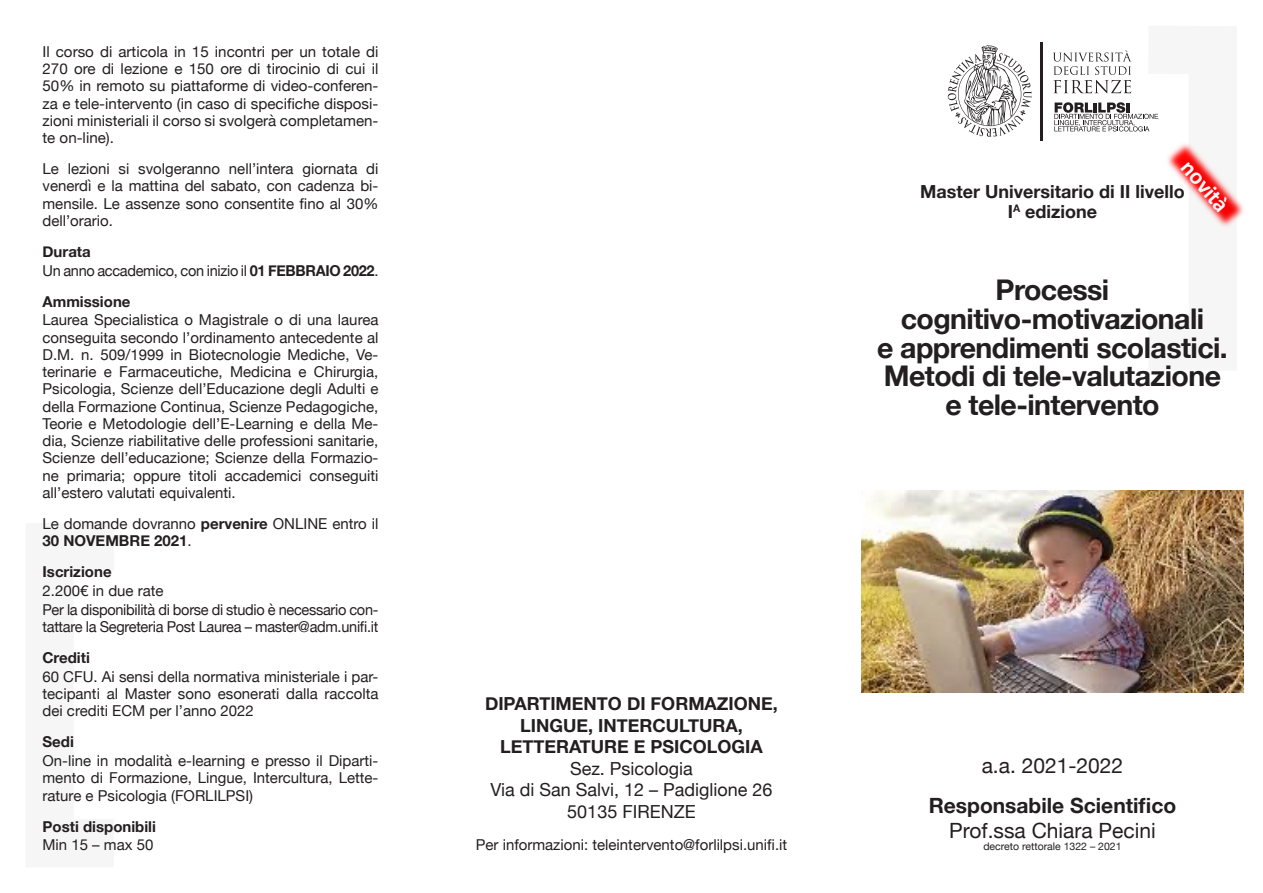
<style>
.page{position:relative;width:1263px;height:893px;background:#fff}
.page>*{position:absolute;margin:0;border:0;box-sizing:border-box;transform-origin:0 0}
.t1{font:700 28.5px/28.5px "Helvetica Neue";letter-spacing:-.02em;color:#231f20;text-align:center}
.t2{font:700 23.1px "Calibri";color:#fff}
.t3{font:700 21px/25.2px "Helvetica Neue";color:#231f20;text-align:center}
.t4{font:21px "Helvetica Neue";color:#231f20}
.t5{font:700 18px/21.6px "Helvetica Neue";color:#231f20;text-align:center}
.t6{font:18px/21.6px "Helvetica Neue";color:#231f20;text-align:center}
.Stile_di_paragrafo_1{font:15px/17.2px "Helvetica Neue";color:#231f20;text-align:justify}
.Stile_di_paragrafo_1-2{font:15px/17.2px "Helvetica Neue";letter-spacing:-.02em;color:#231f20}
.Stile_di_paragrafo_1-3{font:700 15px "Helvetica Neue";color:#231f20}
.t7{font:10.5px "Helvetica Neue";color:#231f20}
.s1{font-weight:700}
.s2{font-weight:400}
</style>
<div class="page">
<img style="left:861px;top:490px;width:383px;height:202px">
<hr style="left:1041px;top:43px;width:2px;height:98px;background:#231f20">
<svg style="left:948px;top:45px;width:83px;height:92px"></svg>
<img style="left:1237px;top:199px;width:7px;height:20px">
<svg style="left:1053px;top:50px;width:184px;height:178px"></svg>
<p class="Stile_di_paragrafo_1" style="left:43px;top:44px;width:337px">Il corso di articola in 15 incontri per un totale di 270 ore di lezione e 150 ore di tirocinio di cui il 50% in remoto su piattaforme di video-conferen&shy;za e tele-intervento (in caso di specifiche disposi&shy;zioni ministeriali il corso si svolgerà completamen&shy;te on-line).</p>
<p class="Stile_di_paragrafo_1" style="left:43px;top:161px;width:337px">Le lezioni si svolgeranno nell’intera giornata di venerdì e la mattina del sabato, con cadenza bi&shy;mensile. Le assenze sono consentite fino al 30% dell’orario.</p>
<p class="Stile_di_paragrafo_1-3" style="left:43px;top:240px;width:50px">Durata</p>
<p class="Stile_di_paragrafo_1-2" style="left:43px;top:262px;width:337px">Un anno accademico, con inizio il <span class="s1">01 FEBBRAIO 2022</span>.</p>
<p class="Stile_di_paragrafo_1-3" style="left:43px;top:289px;width:89px">Ammissione</p>
<p class="Stile_di_paragrafo_1" style="left:43px;top:312px;width:337px">Laurea Specialistica o Magistrale o di una laurea conseguita secondo l’ordinamento antecedente al D.M. n. 509/1999 in Biotecnologie Mediche, Ve&shy;terinarie e Farmaceutiche, Medicina e Chirurgia, Psicologia, Scienze dell’Educazione degli Adulti e della Formazione Continua, Scienze Pedagogiche, Teorie e Metodologie dell’E-Learning e della Me&shy;dia, Scienze riabilitative delle professioni sanitarie, Scienze dell’educazione; Scienze della Formazio&shy;ne primaria; oppure titoli accademici conseguiti all’estero valutati equivalenti.</p>
<p class="Stile_di_paragrafo_1" style="left:43px;top:516px;width:337px">Le domande dovranno <span class="s1">pervenire</span> ONLINE entro il<br><span class="s1">30 NOVEMBRE 2021</span>.</p>
<p class="Stile_di_paragrafo_1-3" style="left:43px;top:560px;width:71px">Iscrizione</p>
<p class="Stile_di_paragrafo_1" style="left:43px;top:583px;width:123px">2.200€ in due rate</p>
<p class="Stile_di_paragrafo_1-2" style="left:43px;top:602px;width:337px">Per la disponibilità di borse di studio è necessario con&shy;tattare la Segreteria Post Laurea – master@adm.unifi.it</p>
<p class="Stile_di_paragrafo_1-3" style="left:43px;top:646px;width:49px">Crediti</p>
<p class="Stile_di_paragrafo_1" style="left:43px;top:669px;width:337px">60 CFU. Ai sensi della normativa ministeriale i par&shy;tecipanti al Master sono esonerati dalla raccolta dei crediti ECM per l’anno 2022</p>
<p class="Stile_di_paragrafo_1-3" style="left:43px;top:730px;width:33px">Sedi</p>
<p class="Stile_di_paragrafo_1" style="left:43px;top:753px;width:337px">On-line in modalità e-learning e presso il Diparti&shy;mento di Formazione, Lingue, Intercultura, Lette&shy;rature e Psicologia (FORLILPSI)</p>
<p class="Stile_di_paragrafo_1-3" style="left:43px;top:814px;width:115px">Posti disponibili</p>
<p class="Stile_di_paragrafo_1" style="left:43px;top:837px;width:112px">Min 15 – max 50</p>
<p class="t2" style="left:1197px;top:152px;width:62px;rotate:49deg">novità</p>
<p class="t5" style="left:920px;top:182px;width:266px">Master Universitario di II livello</p>
<p class="t5" style="left:1008px;top:201px;width:91px">I<sup>A</sup> edizione</p>
<p class="t1" style="left:877px;top:277px;width:352px">Processi cognitivo-motivazionali<br>e apprendimenti scolastici.<br>Metodi di tele-valutazione e tele-intervento</p>
<p class="t5" style="left:485px;top:693px;width:294px">DIPARTIMENTO DI FORMAZIONE,<br>LINGUE, INTERCULTURA,<br>LETTERATURE E PSICOLOGIA</p>
<p class="t6" style="left:490px;top:759px;width:284px">Sez. Psicologia<br>Via di San Salvi, 12 – Padiglione 26<br>50135 FIRENZE</p>
<p class="Stile_di_paragrafo_1" style="left:476px;top:837px;width:313px">Per informazioni: teleintervento@forlilpsi.unifi.it</p>
<p class="t4" style="left:982px;top:750px;width:143px">a.a. 2021-2022</p>
<p class="t3" style="left:929px;top:793px;width:249px">Responsabile Scientifico<br><span class="s2">Prof.ssa Chiara Pecini</span></p>
<p class="t7" style="left:983px;top:839px;width:140px">decreto rettorale 1322 – 2021</p>
</div>
